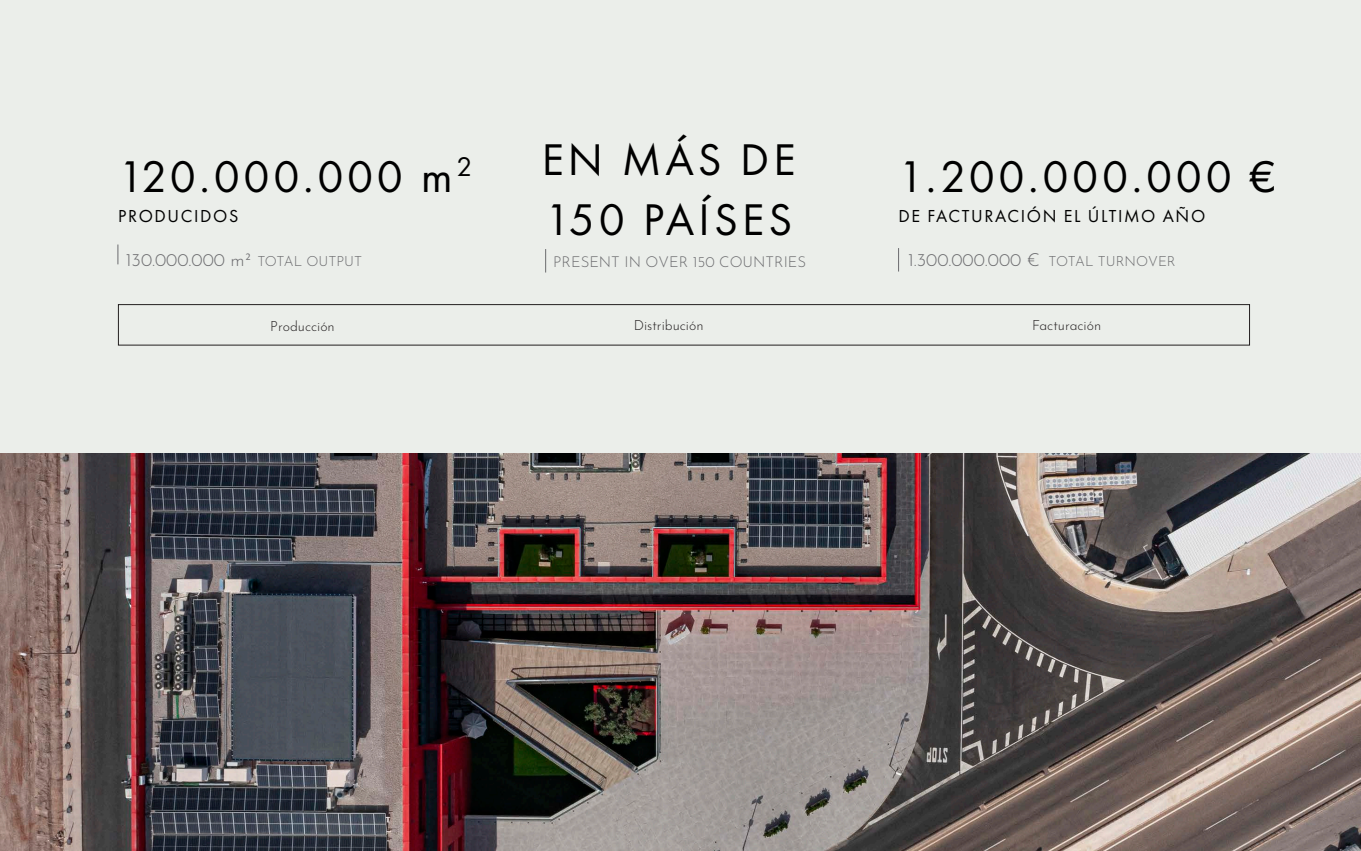
<style>
.page{position:relative;width:1361px;height:851px;background:#fff}
.page>*{position:absolute;margin:0;border:0;box-sizing:border-box;transform-origin:0 0}
.t1{font:46px/60px "Futura PT";letter-spacing:.08em;color:#000}
.t2{font:100 18px "Josefin Sans";color:#6b6b6e}
.t3{font:18px "Futura PT";letter-spacing:.09em;color:#000}
.t4{font:100 15px "Josefin Sans";color:#6b6b6e}
.t5{font:100 14px "Josefin Sans";color:#231f20}
.s1{font-size:14px}
</style>
<div class="page">
<div style="left:0;top:0;width:1361px;height:454px;background:#ebeeea"></div>
<div style="left:118px;top:304px;width:1131px;height:41px;border:1px solid #231f20"></div>
<svg style="left:118px;top:244px;width:1px;height:20px"></svg>
<svg style="left:545px;top:249px;width:1px;height:23px"></svg>
<svg style="left:898px;top:248px;width:1px;height:23px"></svg>
<img style="left:0;top:454px;width:1361px;height:396px">
<p class="t1" style="left:542px;top:129px;width:255px">EN MÁS DE<br>150 PAÍSES</p>
<p class="t4" style="left:553px;top:250px;width:254px">PRESENT IN OVER 150 COUNTRIES</p>
<p class="t1" style="left:118px;top:147px;width:356px">120.000.000 m<sup>2</sup></p>
<p class="t3" style="left:118px;top:206px;width:122px">PRODUCIDOS</p>
<p class="t2" style="left:126px;top:246px;width:238px">130.000.000 m² <span class="s1">TOTAL OUTPUT</span></p>
<p class="t2" style="left:908px;top:246px;width:269px">1.300.000.000 € <span class="s1">TOTAL TURNOVER</span></p>
<p class="t1" style="left:898px;top:146px;width:379px">1.200.000.000 €</p>
<p class="t3" style="left:898px;top:205px;width:308px">DE FACTURACIÓN EL ÚLTIMO AÑO</p>
<p class="t5" style="left:270px;top:315px;width:66px">Producción</p>
<p class="t5" style="left:634px;top:315px;width:71px">Distribución</p>
<p class="t5" style="left:1032px;top:315px;width:70px">Facturación</p>
</div>
